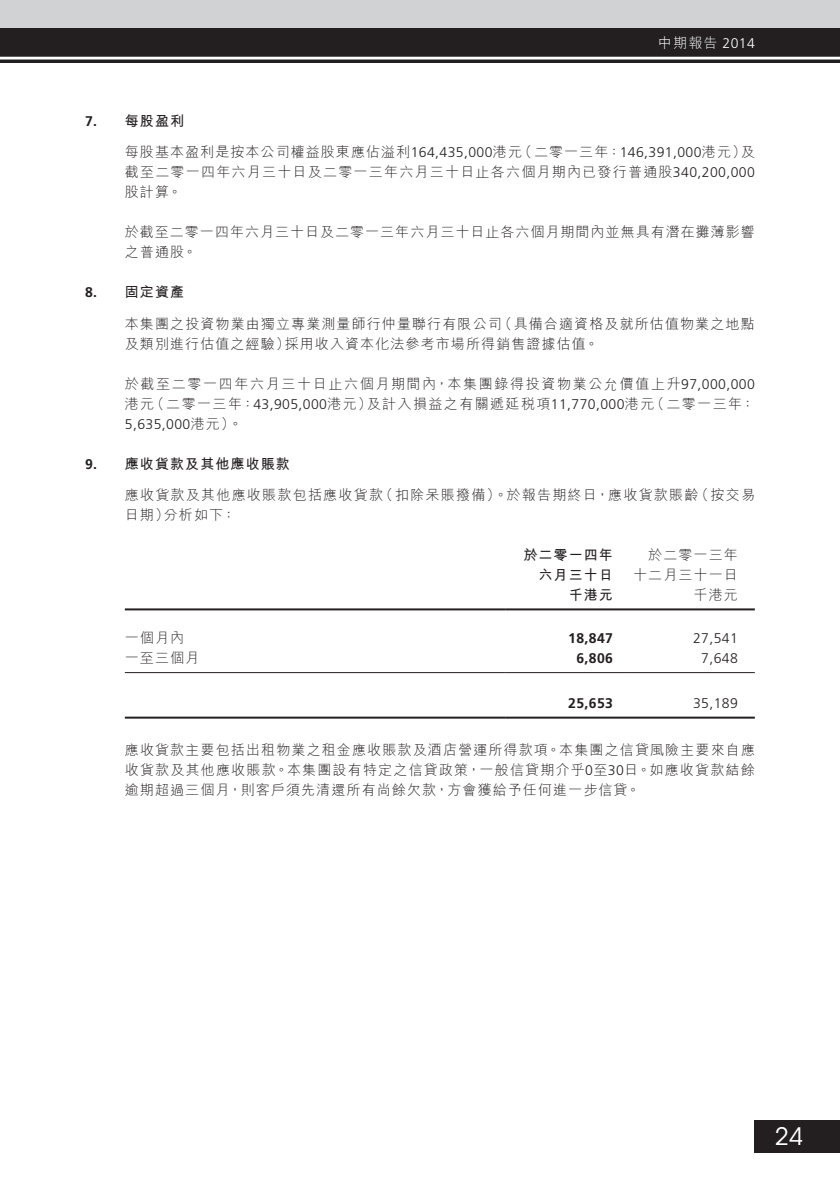
<style>
.page{position:relative;width:840px;height:1191px;background:#fff}
.page>*{position:absolute;margin:0;border:0;box-sizing:border-box;transform-origin:0 0}
.t1{font:24px "ITC Avant Garde Std";color:#fff}
.Notes{font:300 14px/20px "M Hei HK";letter-spacing:.08em;color:#231f20}
.Notes-2{font:300 14px/20px "Frutiger LT Std";letter-spacing:.03em;color:#231f20}
.Notes-3{font:300 14px/20px "M Hei HK";letter-spacing:.115em;color:#231f20;text-align:right}
.Notes-4{font:300 14px "M Hei HK";letter-spacing:.1em;color:#231f20}
.Notes_HD1{font:700 14px "M Hei HK";letter-spacing:.08em;color:#231f20}
.Notes-5{font:700 14px "Frutiger LT Std";letter-spacing:.03em;color:#231f20}
.Notes-6{font:700 14px "M Hei HK";letter-spacing:.08em;color:#231f20}
.t2{font:300 14px "M Hei HK";color:#fff}
.Notes_HD1-2{font:700 14px "Frutiger LT Std";color:#231f20}
.s1{font-family:"Frutiger LT Std"}
.s2{font-family:"M Hei HK"}
</style>
<div class="page">
<div style="left:0;top:0;width:839px;height:42px;background:#d1d2d4"></div>
<div style="left:0;top:28px;width:839px;height:34px;background:#231f20"></div>
<hr style="left:0;top:57px;width:839px;height:2px;background:#fff">
<div style="left:754px;top:1120px;width:85px;height:32px;background:#231f20"></div>
<hr style="left:125px;top:608px;width:380px;height:2px;background:#231f20">
<hr style="left:505px;top:608px;width:124px;height:2px;background:#231f20">
<hr style="left:629px;top:608px;width:125px;height:2px;background:#231f20">
<hr style="left:125px;top:672px;width:380px;height:1px;background:#231f20">
<hr style="left:505px;top:672px;width:124px;height:1px;background:#231f20">
<hr style="left:629px;top:672px;width:125px;height:1px;background:#231f20">
<hr style="left:125px;top:716px;width:380px;height:2px;background:#231f20">
<hr style="left:505px;top:716px;width:124px;height:2px;background:#231f20">
<hr style="left:629px;top:716px;width:125px;height:2px;background:#231f20">
<p class="Notes_HD1-2" style="left:85px;top:113px;width:14px">7.</p>
<p class="Notes_HD1-2" style="left:85px;top:284px;width:14px">8.</p>
<p class="Notes_HD1-2" style="left:85px;top:455px;width:14px">9.</p>
<p class="Notes_HD1" style="left:125px;top:111px;width:61px">每股盈利</p>
<p class="t2" style="left:657px;top:36px;width:98px">中期報告 <span class="s1">2014</span></p>
<p class="Notes-2" style="left:518px;top:143px;width:229px"><span class="s2">（二零一三年：</span>146,391,000<span class="s2">港元）</span></p>
<p class="Notes" style="left:125px;top:142px;width:631px">每股基本盈利是按本公司權益股東應佔溢利<span class="s1">164,435,000</span>港元<br>截至二零一四年六月三十日及二零一三年六月三十日止各六個月期內已發行普通股<span class="s1">340,200,000</span>股計算。</p>
<p class="Notes" style="left:125px;top:222px;width:631px">於截至二零一四年六月三十日及二零一三年六月三十日止各六個月期間內並無具有潛在攤薄影響之普通股。</p>
<p class="Notes_HD1" style="left:125px;top:282px;width:61px">固定資產</p>
<p class="Notes" style="left:740px;top:142px;width:15px">及</p>
<p class="Notes" style="left:284px;top:313px;width:315px;text-indent:-160px">本集團之投資物業由獨立專業測量師行仲量聯行有限公司<br>採用收入資本化法參考市場所得銷售證據估值。</p>
<p class="Notes" style="left:497px;top:313px;width:258px">（具備合適資格及就所估值物業之地點</p>
<p class="Notes" style="left:125px;top:333px;width:166px">及類別進行估值之經驗）</p>
<p class="Notes-3" style="left:125px;top:373px;width:631px">於截至二零一四年六月三十日止六個月期間內，本集團錄得投資物業公允價值上升<span class="s1">97,000,000</span>（二零一三年：</p>
<p class="Notes" style="left:150px;top:393px;width:223px">（二零一三年：<span class="s1">43,905,000</span>港元）</p>
<p class="Notes-4" style="left:366px;top:396px;width:289px">及計入損益之有關遞延稅項<span class="s1">11,770,000</span>港元</p>
<p class="Notes-2" style="left:125px;top:394px;width:119px"><span class="s2">港元<br></span>5,635,000<span class="s2">港元 。(</span></p>
<p class="Notes_HD1" style="left:125px;top:453px;width:166px">應收貨款及其他應收賬款</p>
<p class="Notes" style="left:379px;top:485px;width:320px">（扣除呆賬撥備）。於報告期終日，應收貨款賬齡</p>
<p class="Notes" style="left:694px;top:485px;width:62px">（按交易</p>
<p class="Notes" style="left:164px;top:485px;width:220px;text-indent:-39px">應收貨款及其他應收賬款包括應收貨款分析如下：</p>
<p class="Notes" style="left:125px;top:505px;width:46px">日期）</p>
<p class="Notes" style="left:125px;top:627px;width:61px">一個月內</p>
<p class="Notes" style="left:125px;top:647px;width:76px">一至三個月</p>
<p class="Notes-6" style="left:523px;top:545px;width:91px">於二零一四年</p>
<p class="Notes-6" style="left:538px;top:565px;width:76px">六月三十日</p>
<p class="Notes-6" style="left:568px;top:585px;width:46px">千港元</p>
<p class="Notes" style="left:648px;top:545px;width:91px">於二零一三年</p>
<p class="Notes" style="left:632px;top:565px;width:106px">十二月三十一日</p>
<p class="Notes" style="left:693px;top:585px;width:46px">千港元</p>
<p class="Notes-5" style="left:568px;top:629px;width:46px">18,847</p>
<p class="Notes-2" style="left:692px;top:628px;width:46px">27,541</p>
<p class="Notes-5" style="left:576px;top:649px;width:38px">6,806</p>
<p class="Notes-2" style="left:700px;top:648px;width:38px">7,648</p>
<p class="Notes-5" style="left:568px;top:695px;width:46px">25,653</p>
<p class="Notes" style="left:125px;top:739px;width:631px;text-align:justify">應收貨款主要包括出租物業之租金應收賬款及酒店營運所得款項。本集團之信貸風險主要來自應收貨款及其他應收賬款。本集團設有特定之信貸政策，一般信貸期介乎 至<span class="s1">0 30</span>日。如應收貨款結餘逾期超過三個月，則客戶須先清還所有尚餘欠款，方會獲給予任何進一步信貸。</p>
<p class="Notes-2" style="left:692px;top:693px;width:46px">35,189</p>
<h1 class="t1" style="left:774px;top:1121px;width:30px">24</h1>
</div>
